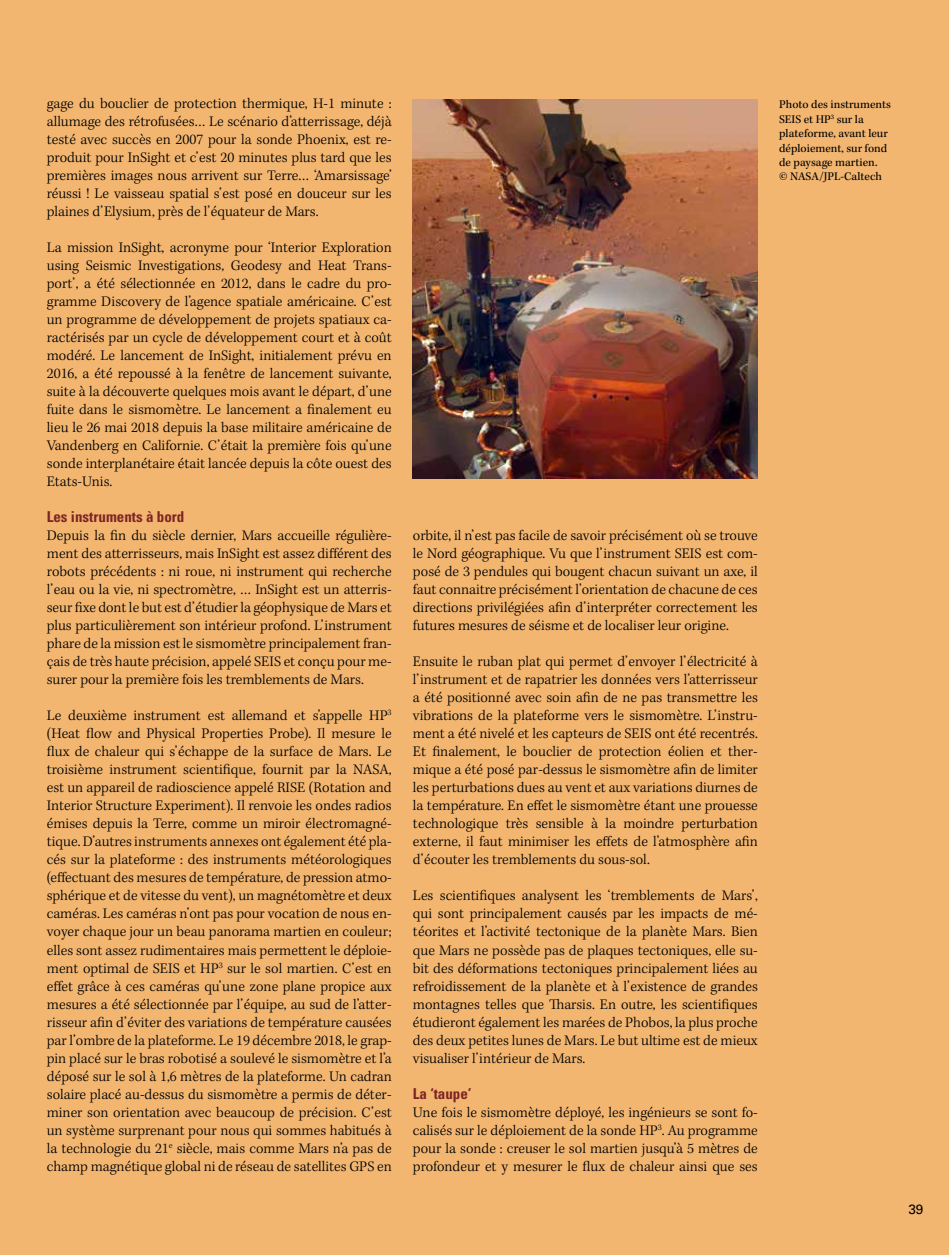
<style>
.page{position:relative;width:949px;height:1255px;background:#fff}
.page>*{position:absolute;margin:0;border:0;box-sizing:border-box;transform-origin:0 0}
.t1{font:300 15px/18px "Kepler Std";color:#000;text-align:justify}
.t2{font:700 condensed 15px "Univers LT Std";color:#7e2524}
.t3{font:13.5px "Univers LT Std";color:#000}
.t4{font:12px/14.4px "Kepler Std";color:#000}
</style>
<div class="page">
<div style="left:0;top:0;width:948px;height:1254px;background:#f2b671"></div>
<img style="left:413px;top:100px;width:344px;height:378px">
<p class="t1" style="left:47px;top:95px;width:346px">gage du bouclier de protection thermique, H-1 minute : allumage des rétrofusées… Le scénario d’atterrissage, déjà testé avec succès en 2007 pour la sonde Phoenix, est re&shy;produit pour InSight et c’est 20 minutes plus tard que les premières images nous arrivent sur Terre… ‘Amarsissage’ réussi ! Le vaisseau spatial s’est posé en douceur sur les plaines d’Elysium, près de l’équateur de Mars.</p>
<p class="t1" style="left:47px;top:239px;width:346px">La mission InSight, acronyme pour ‘Interior Exploration using Seismic Investigations, Geodesy and Heat Trans&shy;port’, a été sélectionnée en 2012, dans le cadre du pro&shy;gramme Discovery de l’agence spatiale américaine. C’est un programme de développement de projets spatiaux ca&shy;ractérisés par un cycle de développement court et à coût modéré. Le lancement de InSight, initialement prévu en 2016, a été repoussé à la fenêtre de lancement suivante, suite à la découverte quelques mois avant le départ, d’une fuite dans le sismomètre. Le lancement a finalement eu lieu le 26 mai 2018 depuis la base militaire américaine de Vandenberg en Californie. C’était la première fois qu’une sonde interplanétaire était lancée depuis la côte ouest des Etats-Unis.</p>
<p class="t2" style="left:47px;top:507px;width:139px">Les instruments à bord</p>
<p class="t1" style="left:47px;top:527px;width:346px">Depuis la fin du siècle dernier, Mars accueille régulière&shy;ment des atterrisseurs, mais InSight est assez différent des robots précédents : ni roue, ni instrument qui recherche l’eau ou la vie, ni spectromètre, … InSight est un atterris&shy;seur fixe dont le but est d’étudier la géophysique de Mars et plus particulièrement son intérieur profond. L’instrument phare de la mission est le sismomètre principalement fran&shy;çais de très haute précision, appelé SEIS et conçu pour me&shy;surer pour la première fois les tremblements de Mars.</p>
<p class="t1" style="left:47px;top:707px;width:346px">Le deuxième instrument est allemand et s’appelle HP<sup>3 </sup>(Heat flow and Physical Properties Probe). Il mesure le flux de chaleur qui s’échappe de la surface de Mars. Le troisième instrument scientifique, fournit par la NASA, est un appareil de radioscience appelé RISE (Rotation and Interior Structure Experiment). Il renvoie les ondes radios émises depuis la Terre, comme un miroir électromagné&shy;tique. D’autres instruments annexes ont également été pla&shy;cés sur la plateforme : des instruments météorologiques (effectuant des mesures de température, de pression atmo&shy;sphérique et de vitesse du vent), un magnétomètre et deux caméras. Les caméras n’ont pas pour vocation de nous en&shy;voyer chaque jour un beau panorama martien en couleur; elles sont assez rudimentaires mais permettent le déploie&shy;ment optimal de SEIS et HP<sup>3</sup> sur le sol martien. C’est en effet grâce à ces caméras qu’une zone plane propice aux mesures a été sélectionnée par l’équipe, au sud de l’atter&shy;risseur afin d’éviter des variations de température causées par l’ombre de la plateforme. Le 19 décembre 2018, le grap&shy;pin placé sur le bras robotisé a soulevé le sismomètre et l’a déposé sur le sol à 1,6 mètres de la plateforme. Un cadran solaire placé au-dessus du sismomètre a permis de déter&shy;miner son orientation avec beaucoup de précision. C’est un système surprenant pour nous qui sommes habitués à la technologie du 21<sup>e</sup> siècle, mais comme Mars n’a pas de champ magnétique global ni de réseau de satellites GPS en</p>
<p class="t1" style="left:413px;top:527px;width:346px">orbite, il n’est pas facile de savoir précisément où se trouve le Nord géographique. Vu que l’instrument SEIS est com&shy;posé de 3 pendules qui bougent chacun suivant un axe, il faut connaitre précisément l’orientation de chacune de ces directions privilégiées afin d’interpréter correctement les futures mesures de séisme et de localiser leur origine.</p>
<p class="t1" style="left:413px;top:653px;width:346px">Ensuite le ruban plat qui permet d’envoyer l’électricité à l’instrument et de rapatrier les données vers l’atterrisseur a été positionné avec soin afin de ne pas transmettre les vibrations de la plateforme vers le sismomètre. L’instru&shy;ment a été nivelé et les capteurs de SEIS ont été recentrés.<br>Et finalement, le bouclier de protection éolien et ther&shy;mique a été posé par-dessus le sismomètre afin de limiter les perturbations dues au vent et aux variations diurnes de la température. En effet le sismomètre étant une prouesse technologique très sensible à la moindre perturbation externe, il faut minimiser les effets de l’atmosphère afin d’écouter les tremblements du sous-sol.</p>
<p class="t1" style="left:413px;top:887px;width:346px">Les scientifiques analysent les ‘tremblements de Mars’, qui sont principalement causés par les impacts de mé&shy;téorites et l’activité tectonique de la planète Mars. Bien que Mars ne possède pas de plaques tectoniques, elle su&shy;bit des déformations tectoniques principalement liées au refroidissement de la planète et à l’existence de grandes montagnes telles que Tharsis. En outre, les scientifiques étudieront également les marées de Phobos, la plus proche des deux petites lunes de Mars. Le but ultime est de mieux visualiser l’intérieur de Mars.</p>
<p class="t2" style="left:413px;top:1083px;width:60px">La ‘taupe’</p>
<p class="t1" style="left:413px;top:1103px;width:346px">Une fois le sismomètre déployé, les ingénieurs se sont fo&shy;calisés sur le déploiement de la sonde HP<sup>3</sup>. Au programme pour la sonde : creuser le sol martien jusqu’à 5 mètres de profondeur et y mesurer le flux de chaleur ainsi que ses</p>
<p class="t4" style="left:778px;top:98px;width:113px">Photo des instruments<br>SEIS et HP<sup>3</sup> sur la plateforme, avant leur déploiement, sur fond de paysage martien.<br>© NASA/JPL-Caltech</p>
<p class="t3" style="left:908px;top:1200px;width:17px">39</p>
</div>
